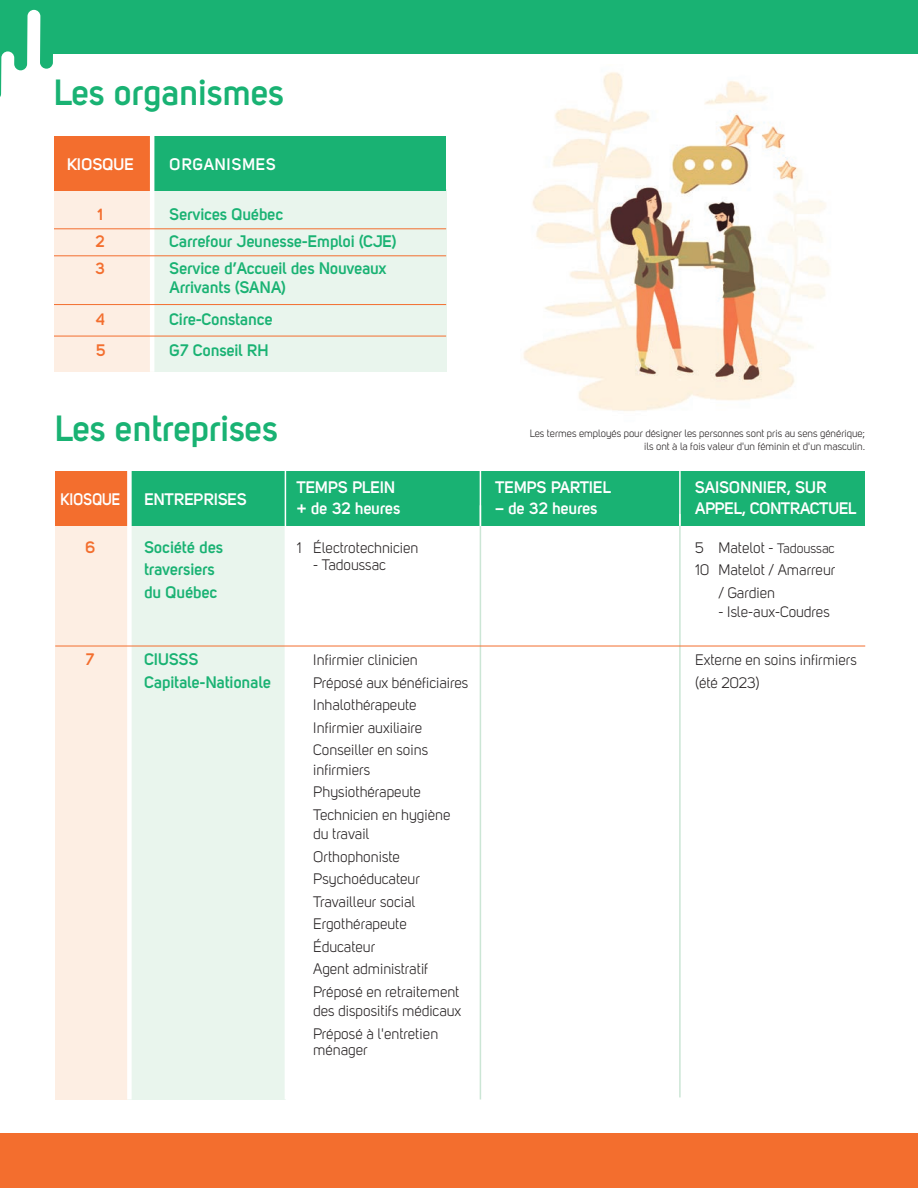
<style>
.page{position:relative;width:918px;height:1188px;background:#fff}
.page>*{position:absolute;margin:0;border:0;box-sizing:border-box;transform-origin:0 0}
.t1{font:700 36px "Uni Sans Semi";color:#19b273}
.t2{font:700 16.5px "Uni Sans Semi";color:#19b273}
.t3{font:700 16.5px "Uni Sans Semi";color:#fff}
.t4{font:700 16.5px "Uni Sans Semi";letter-spacing:.04em;color:#fff}
.t5{font:700 16.5px "Uni Sans Semi";color:#fff;scale:.9 1}
.t6{font:700 16.5px "Uni Sans Semi";color:#f36e2e}
.t7{font:15px "Uni Sans Book";color:#231f20}
.t8{font:10.5px "Uni Sans Book";color:#231f20}
.s1{font-size:13.5px}
</style>
<div class="page">
<div style="left:55px;top:524px;width:74px;height:576px;background:#fdeee3"></div>
<div style="left:129px;top:524px;width:157px;height:576px;background:#e9f5ed"></div>
<div style="left:55px;top:471px;width:74px;height:55px;background:#f36e2e"></div>
<div style="left:129px;top:471px;width:736px;height:55px;background:#19b273"></div>
<svg style="left:0;top:0;width:53px;height:97px"></svg>
<div style="left:48px;top:0;width:870px;height:54px;background:#19b273"></div>
<div style="left:0;top:1133px;width:918px;height:55px;background:#f36e2e"></div>
<div style="left:127px;top:470px;width:5px;height:629px;background:#fff"></div>
<hr style="left:285px;top:470px;width:1px;height:629px;background:#fff">
<hr style="left:480px;top:505px;width:1px;height:594px;background:#cbe6d5">
<hr style="left:679px;top:514px;width:2px;height:583px;background:#cbe6d5">
<hr style="left:55px;top:646px;width:810px;height:1px;background:#f36e2e">
<div style="left:54px;top:190px;width:98px;height:182px;background:#fdeee3"></div>
<div style="left:153px;top:190px;width:293px;height:182px;background:#e9f5ed"></div>
<div style="left:54px;top:136px;width:98px;height:55px;background:#f36e2e"></div>
<div style="left:152px;top:136px;width:294px;height:55px;background:#19b273"></div>
<hr style="left:150px;top:136px;width:4px;height:236px;background:#fff">
<hr style="left:54px;top:229px;width:392px;height:1px;background:#f36e2e">
<hr style="left:54px;top:256px;width:392px;height:1px;background:#f36e2e">
<hr style="left:54px;top:304px;width:392px;height:1px;background:#f36e2e">
<hr style="left:54px;top:336px;width:392px;height:1px;background:#f36e2e">
<hr style="left:480px;top:470px;width:1px;height:56px;background:#fff">
<hr style="left:679px;top:471px;width:2px;height:55px;background:#fff">
<img style="left:523px;top:72px;width:307px;height:339px">
<p class="t1" style="left:54px;top:78px;width:232px">Les organismes</p>
<p class="t3" style="left:67px;top:158px;width:68px">KIOSQUE</p>
<p class="t4" style="left:170px;top:158px;width:108px">ORGANISMES</p>
<p class="t6" style="left:98px;top:207px;width:7px">1</p>
<p class="t2" style="left:170px;top:207px;width:115px">Services Québec</p>
<p class="t6" style="left:96px;top:234px;width:11px">2</p>
<p class="t2" style="left:170px;top:234px;width:229px">Carrefour Jeunesse-Emploi (CJE)</p>
<p class="t6" style="left:96px;top:261px;width:11px">3</p>
<p class="t2" style="left:170px;top:261px;width:219px">Service d’Accueil des Nouveaux</p>
<p class="t2" style="left:170px;top:281px;width:118px">Arrivants (SANA)</p>
<p class="t6" style="left:96px;top:312px;width:11px">4</p>
<p class="t2" style="left:170px;top:312px;width:105px">Cire-Constance</p>
<p class="t6" style="left:96px;top:344px;width:11px">5</p>
<p class="t2" style="left:170px;top:344px;width:101px">G7 Conseil RH</p>
<p class="t1" style="left:55px;top:414px;width:224px">Les entreprises</p>
<p class="t8" style="left:530px;top:429px;width:337px">Les termes employés pour désigner les personnes sont pris au sens générique;</p>
<p class="t8" style="left:644px;top:442px;width:223px">ils ont à la fois valeur d'un féminin et d'un masculin.</p>
<p class="t5" style="left:61px;top:492px;width:68px">KIOSQUE</p>
<p class="t3" style="left:144px;top:492px;width:104px">ENTREPRISES</p>
<p class="t3" style="left:297px;top:480px;width:100px">TEMPS PLEIN</p>
<p class="t3" style="left:495px;top:480px;width:117px">TEMPS PARTIEL</p>
<p class="t3" style="left:695px;top:480px;width:133px">SAISONNIER, SUR</p>
<p class="t3" style="left:297px;top:501px;width:105px">+ de 32 heures</p>
<p class="t3" style="left:495px;top:501px;width:104px">– de 32 heures</p>
<p class="t3" style="left:695px;top:501px;width:163px">APPEL, CONTRACTUEL</p>
<p class="t6" style="left:85px;top:540px;width:12px">6</p>
<p class="t2" style="left:144px;top:540px;width:80px">Société des</p>
<p class="t7" style="left:297px;top:541px;width:123px">1 Électrotechnicien</p>
<p class="t7" style="left:695px;top:541px;width:141px">5 Matelot - <span class="s1">Tadoussac</span></p>
<p class="t2" style="left:144px;top:563px;width:72px">traversiers</p>
<p class="t7" style="left:313px;top:559px;width:74px">- Tadoussac</p>
<p class="t7" style="left:695px;top:564px;width:142px">10 Matelot / Amarreur</p>
<p class="t2" style="left:144px;top:585px;width:74px">du Québec</p>
<p class="t7" style="left:719px;top:586px;width:58px">/ Gardien</p>
<p class="t7" style="left:719px;top:606px;width:113px">- Isle-aux-Coudres</p>
<p class="t6" style="left:86px;top:653px;width:10px">7</p>
<p class="t2" style="left:144px;top:653px;width:56px">CIUSSS</p>
<p class="t7" style="left:313px;top:654px;width:106px">Infirmier clinicien</p>
<p class="t7" style="left:695px;top:654px;width:163px">Externe en soins infirmiers</p>
<p class="t2" style="left:144px;top:675px;width:128px">Capitale-Nationale</p>
<p class="t7" style="left:313px;top:676px;width:156px">Préposé aux bénéficiaires</p>
<p class="t7" style="left:695px;top:676px;width:66px">(été 2023)</p>
<p class="t7" style="left:313px;top:699px;width:105px">Inhalothérapeute</p>
<p class="t7" style="left:313px;top:721px;width:111px">Infirmier auxiliaire</p>
<p class="t7" style="left:313px;top:744px;width:116px">Conseiller en soins</p>
<p class="t7" style="left:313px;top:763px;width:59px">infirmiers</p>
<p class="t7" style="left:313px;top:786px;width:109px">Physiothérapeute</p>
<p class="t7" style="left:313px;top:808px;width:139px">Technicien en hygiène</p>
<p class="t7" style="left:313px;top:828px;width:58px">du travail</p>
<p class="t7" style="left:313px;top:850px;width:88px">Orthophoniste</p>
<p class="t7" style="left:313px;top:873px;width:108px">Psychoéducateur</p>
<p class="t7" style="left:313px;top:895px;width:104px">Travailleur social</p>
<p class="t7" style="left:313px;top:918px;width:95px">Ergothérapeute</p>
<p class="t7" style="left:313px;top:940px;width:64px">Éducateur</p>
<p class="t7" style="left:313px;top:963px;width:116px">Agent administratif</p>
<p class="t7" style="left:313px;top:985px;width:148px">Préposé en retraitement</p>
<p class="t7" style="left:313px;top:1005px;width:150px">des dispositifs médicaux</p>
<p class="t7" style="left:313px;top:1027px;width:127px">Préposé à l'entretien</p>
<p class="t7" style="left:313px;top:1044px;width:56px">ménager</p>
</div>
